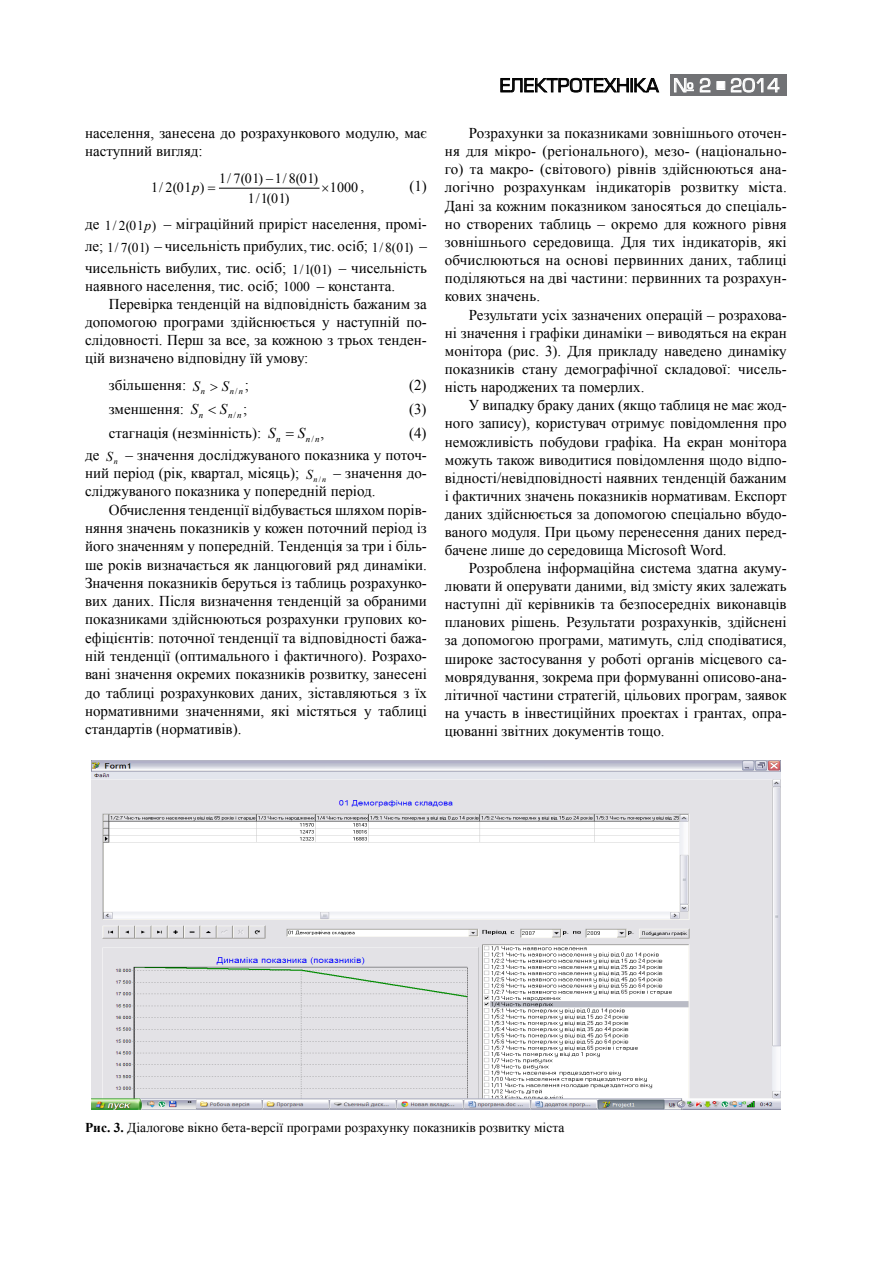
<style>
.page{position:relative;width:893px;height:1263px;background:#fff}
.page>*{position:absolute;margin:0;border:0;box-sizing:border-box;transform-origin:0 0}
.t1{font:18px "Europe";color:#000}
.t2{font:15px/18.1px "Times New Roman";color:#000;text-align:justify}
.t3{font:italic 15px "Times New Roman";color:#000}
.t4{font:italic 14.85px "Times New Roman";color:#000}
.t5{font:italic 14.4px "Times New Roman";color:#000}
.t6{font:14.1px "Times New Roman";letter-spacing:.05em;color:#000}
.t7{font:italic 14.1px "Times New Roman";color:#000}
.t8{font:13.5px "Times New Roman";color:#000}
.t9{font:italic 9px "Times New Roman";color:#000}
.t10{font:italic 8.85px "Times New Roman";color:#000}
.t11{font:italic 8.7px "Times New Roman";color:#000}
.s1{font-size:15px}
.s2{font-size:13.5px}
.s3{font-style:italic;font-size:13.5px}
.s4{font-style:normal;font-size:15px}
.s5{font-style:normal}
.s6{color:#fff}
.s7{font-weight:700}
</style>
<div class="page">
<div style="left:670px;top:75px;width:116px;height:21px;background:#717275"></div>
<svg style="left:674px;top:77px;width:37px;height:16px"></svg>
<div style="left:717px;top:81px;width:8px;height:9px;border:1px solid #fff"></div>
<svg style="left:730px;top:77px;width:50px;height:16px"></svg>
<svg style="left:500px;top:77px;width:160px;height:16px"></svg>
<hr style="left:219px;top:188px;width:100px;height:1px;background:#000">
<img style="left:92px;top:761px;width:688px;height:348px">
<p class="t2" style="left:85px;top:124px;width:343px">населення, занесена до розрахункового модулю, має наступний вигляд:</p>
<p class="t6" style="left:330px;top:177px;width:36px">1000 <span class="s1">,</span></p>
<p class="t6" style="left:248px;top:188px;width:43px">1/1(01)</p>
<p class="t6" style="left:219px;top:169px;width:101px">1/ 7(01) 1/8(01)</p>
<p class="t7" style="left:192px;top:177px;width:9px">p</p>
<p class="t2" style="left:409px;top:176px;width:19px">(1)</p>
<p class="t2" style="left:85px;top:213px;width:343px;line-height:21.8px">де <span class="s2">1/ 2(01</span><span class="s3">p</span><span class="s2">)</span> – міграційний приріст населення, промі&shy;ле; <span class="s2">1/ 7(01)</span> – чисельність прибулих, тис. осіб; <span class="s2">1/ 8(01)</span> – чисельність вибулих, тис. осіб; <span class="s2">1/1(01)</span> – чисельність</p>
<p class="t2" style="left:85px;top:277px;width:312px">наявного населення, тис. осіб; <span class="s2">1000</span> – константа.</p>
<p class="t2" style="left:109px;top:295px;width:319px">Перевірка тенденцій на відповідність бажаним за</p>
<p class="t2" style="left:85px;top:313px;width:343px">допомогою програми здійснюється у наступній по-</p>
<p class="t2" style="left:85px;top:331px;width:343px">слідовності. Перш за все, за кожною з трьох тенден-</p>
<p class="t2" style="left:85px;top:349px;width:225px">цій визначено відповідну їй умову:</p>
<p class="t2" style="left:109px;top:376px;width:98px">збільшення: <sub>n</sub></p>
<p class="t11" style="left:230px;top:385px;width:15px">n n</p>
<p class="t6" style="left:151px;top:177px;width:55px">1/ 2(01 )</p>
<p class="t5" style="left:193px;top:376px;width:9px">S</p>
<p class="t5" style="left:222px;top:376px;width:29px">S<sub>/</sub><span class="s4">;</span></p>
<p class="t2" style="left:409px;top:376px;width:19px">(2)</p>
<p class="t2" style="left:109px;top:400px;width:96px">зменшення: <sub>n</sub></p>
<p class="t10" style="left:228px;top:409px;width:15px">n n</p>
<p class="t4" style="left:191px;top:399px;width:9px">S</p>
<p class="t4" style="left:220px;top:399px;width:29px">S<sub>/</sub><span class="s4">;</span></p>
<p class="t2" style="left:409px;top:400px;width:19px">(3)</p>
<p class="t2" style="left:109px;top:424px;width:173px">стагнація (незмінність): <sub>n</sub></p>
<p class="t9" style="left:306px;top:433px;width:15px">n n</p>
<p class="t2" style="left:85px;top:422px;width:343px;line-height:22.2px;text-align:right">(4)<br>де <span class="s3">S</span><sub>n</sub> – значення досліджуваного показника у поточ-</p>
<p class="t2" style="left:85px;top:464px;width:343px">ний період (рік, квартал, місяць); <span class="s3">S</span><sub>n</sub> <sub>/</sub> <sub>n</sub> – значення до&shy;сліджуваного показника у попередній період.</p>
<p class="t2" style="left:85px;top:500px;width:343px;text-indent:24px">Обчислення тенденції відбувається шляхом порів&shy;няння значень показників у кожен поточний період із його значенням у попередній. Тенденція за три і біль&shy;ше років визначається як ланцюговий ряд динаміки.<br>Значення показників беруться із таблиць розрахунко&shy;вих даних. Після визначення тенденцій за обраними показниками здійснюються розрахунки групових ко&shy;ефіцієнтів: поточної тенденції та відповідності бажа&shy;ній тенденції (оптимального і фактичного). Розрахо&shy;вані значення окремих показників розвитку, занесені до таблиці розрахункових даних, зіставляються з їх нормативними значеннями, які містяться у таблиці стандартів (нормативів).</p>
<p class="t3" style="left:268px;top:423px;width:9px">S</p>
<p class="t3" style="left:298px;top:423px;width:28px">S<sub>/</sub><span class="s5">,</span></p>
<p class="t1" style="left:500px;top:76px;width:282px">ЕЛЕКТРОТЕХНІКА <span class="s6">№ 2</span> <span class="s6">■ 2014</span></p>
<p class="t2" style="left:445px;top:124px;width:343px;text-indent:24px">Розрахунки за показниками зовнішнього оточен&shy;ня для мікро- (регіонального), мезо- (національно&shy;го) та макро- (світового) рівнів здійснюються ана&shy;логічно розрахункам індикаторів розвитку міста.<br>Дані за кожним показником заносяться до спеціаль&shy;но створених таблиць – окремо для кожного рівня зовнішнього середовища. Для тих індикаторів, які обчислюються на основі первинних даних, таблиці поділяються на дві частини: первинних та розрахун&shy;кових значень.</p>
<p class="t2" style="left:445px;top:305px;width:343px;text-indent:24px">Результати усіх зазначених операцій – розрахова&shy;ні значення і графіки динаміки – виводяться на екран монітора (рис. 3). Для прикладу наведено динаміку показників стану демографічної складової: чисель&shy;ність народжених та померлих.</p>
<p class="t2" style="left:445px;top:396px;width:343px;text-indent:24px">У випадку браку даних (якщо таблиця не має жод&shy;ного запису), користувач отримує повідомлення про неможливість побудови графіка. На екран монітора можуть також виводитися повідомлення щодо відпо&shy;відності/невідповідності наявних тенденцій бажаним і фактичних значень показників нормативам. Експорт даних здійснюється за допомогою спеціально вбудо&shy;ваного модуля. При цьому перенесення даних перед&shy;бачене лише до середовища Microsoft Word.</p>
<p class="t2" style="left:445px;top:559px;width:343px;text-indent:24px">Розроблена інформаційна система здатна акуму&shy;лювати й оперувати даними, від змісту яких залежать наступні дії керівників та безпосередніх виконавців планових рішень. Результати розрахунків, здійснені за допомогою програми, матимуть, слід сподіватися, широке застосування у роботі органів місцевого са&shy;моврядування, зокрема при формуванні описово-ана&shy;літичної частини стратегій, цільових програм, заявок на участь в інвестиційних проектах і грантах, опра&shy;цюванні звітних документів тощо.</p>
<p class="t8" style="left:85px;top:1118px;width:481px"><span class="s7">Рис. 3.</span> Діалогове вікно бета-версії програми розрахунку показників розвитку міста</p>
</div>
